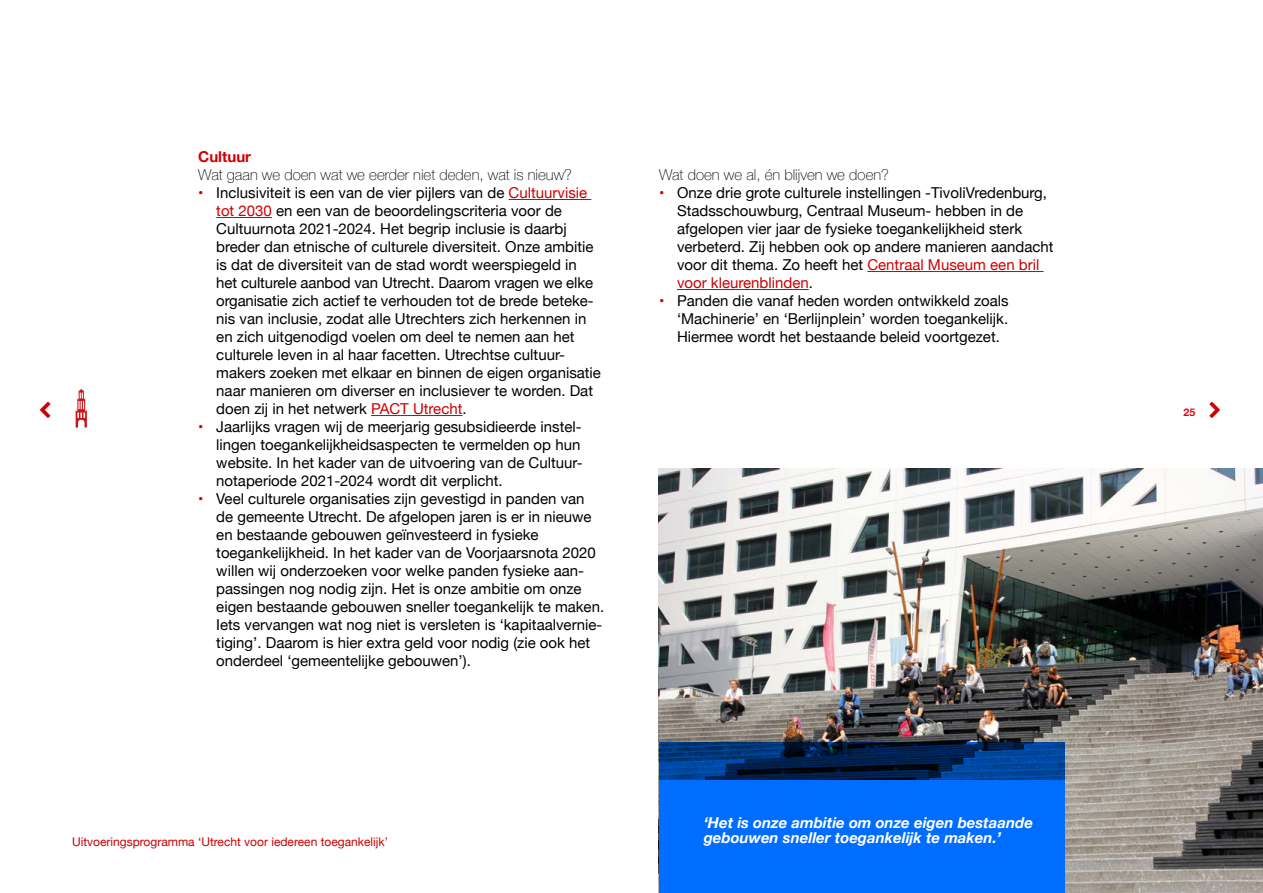
<style>
.page{position:relative;width:1263px;height:893px;background:#fff}
.page>*{position:absolute;margin:0;border:0;box-sizing:border-box;transform-origin:0 0}
.t1{font:15px/18px "Helvetica Neue";color:#000}
.t2{font:100 15px "Helvetica Neue";color:#000}
.t3{font:italic 700 15px/15px "Helvetica Neue";color:#fff}
.H2-Alineakop_niveau{font:700 15px "Helvetica Neue";color:#c00}
.t4{font:12px "Helvetica Neue";color:#c00}
.t5{font:700 10.5px "Helvetica Neue";color:#e30613}
.s1{color:#c00}
</style>
<div class="page">
<hr style="left:509px;top:199px;width:82px;height:1px;background:#c00">
<hr style="left:216px;top:217px;width:56px;height:1px;background:#c00">
<hr style="left:371px;top:415px;width:91px;height:1px;background:#c00">
<hr style="left:867px;top:271px;width:176px;height:1px;background:#c00">
<hr style="left:677px;top:289px;width:132px;height:1px;background:#c00">
<img style="left:659px;top:469px;width:604px;height:424px">
<svg style="left:659px;top:742px;width:406px;height:38px"></svg>
<div style="left:659px;top:780px;width:406px;height:113px;background:#006dff"></div>
<svg style="left:76px;top:389px;width:11px;height:39px"></svg>
<h2 class="H2-Alineakop_niveau" style="left:198px;top:145px;width:54px">Cultuur</h2>
<h3 class="t2" style="left:198px;top:163px;width:375px">Wat gaan we doen wat we eerder niet deden, wat is nieuw?</h3>
<p class="t1" style="left:216px;top:185px;width:386px;text-indent:-18px"><span class="s1">•</span> Inclusiviteit is een van de vier pijlers van de <span class="s1">Cultuurvisie tot 2030</span> en een van de beoordelingscriteria voor de Cultuurnota 2021-2024. Het begrip inclusie is daarbj breder dan etnische of culturele diversiteit. Onze ambitie is dat de diversiteit van de stad wordt weerspiegeld in het culturele aanbod van Utrecht. Daarom vragen we elke organisatie zich actief te verhouden tot de brede beteke&shy;nis van inclusie, zodat alle Utrechters zich herkennen in en zich uitgenodigd voelen om deel te nemen aan het culturele leven in al haar facetten. Utrechtse cultuur&shy;makers zoeken met elkaar en binnen de eigen organisatie naar manieren om diverser en inclusiever te worden. Dat doen zij in het netwerk <span class="s1">PACT Utrecht</span>.</p>
<p class="t1" style="left:216px;top:419px;width:367px;text-align:justify;text-indent:-18px"><span class="s1">•</span> Jaarlijks vragen wij de meerjarig gesubsidieerde instel&shy;lingen toegankelijkheidsaspecten te vermelden op hun website. In het kader van de uitvoering van de Cultuur&shy;notaperiode 2021-2024 wordt dit verplicht.</p>
<p class="t1" style="left:216px;top:491px;width:389px;text-indent:-18px"><span class="s1">•</span> Veel culturele organisaties zijn gevestigd in panden van de gemeente Utrecht. De afgelopen jaren is er in nieuwe en bestaande gebouwen geïnvesteerd in fysieke toegankelijkheid. In het kader van de Voorjaarsnota 2020 willen wij onderzoeken voor welke panden fysieke aan&shy;passingen nog nodig zijn. Het is onze ambitie om onze eigen bestaande gebouwen sneller toegankelijk te maken.<br>Iets vervangen wat nog niet is versleten is ‘kapitaalvernie&shy;tiging’. Daarom is hier extra geld voor nodig (zie ook het onderdeel ‘gemeentelijke gebouwen’).</p>
<h3 class="t2" style="left:659px;top:163px;width:231px">Wat doen we al, én blijven we doen?</h3>
<p class="t1" style="left:677px;top:185px;width:378px;text-indent:-18px"><span class="s1">•</span> Onze drie grote culturele instellingen -TivoliVredenburg, Stadsschouwburg, Centraal Museum- hebben in de afgelopen vier jaar de fysieke toegankelijkheid sterk verbeterd. Zij hebben ook op andere manieren aandacht voor dit thema. Zo heeft het <span class="s1">Centraal Museum een bril voor kleurenblinden</span>.</p>
<p class="t1" style="left:677px;top:293px;width:333px;text-align:justify;text-indent:-18px"><span class="s1">•</span> Panden die vanaf heden worden ontwikkeld zoals ‘Machinerie’ en ‘Berlijnplein’ worden toegankelijk.<br>Hiermee wordt het bestaande beleid voortgezet.</p>
<p class="t4" style="left:72px;top:833px;width:318px">Uitvoeringsprogramma ‘Utrecht voor iedereen toegankelijk’</p>
<p class="t3" style="left:704px;top:816px;width:331px">‘Het is onze ambitie om onze eigen bestaande gebouwen sneller toegankelijk te maken.’</p>
<p class="t5" style="left:1183px;top:404px;width:13px">25</p>
</div>
